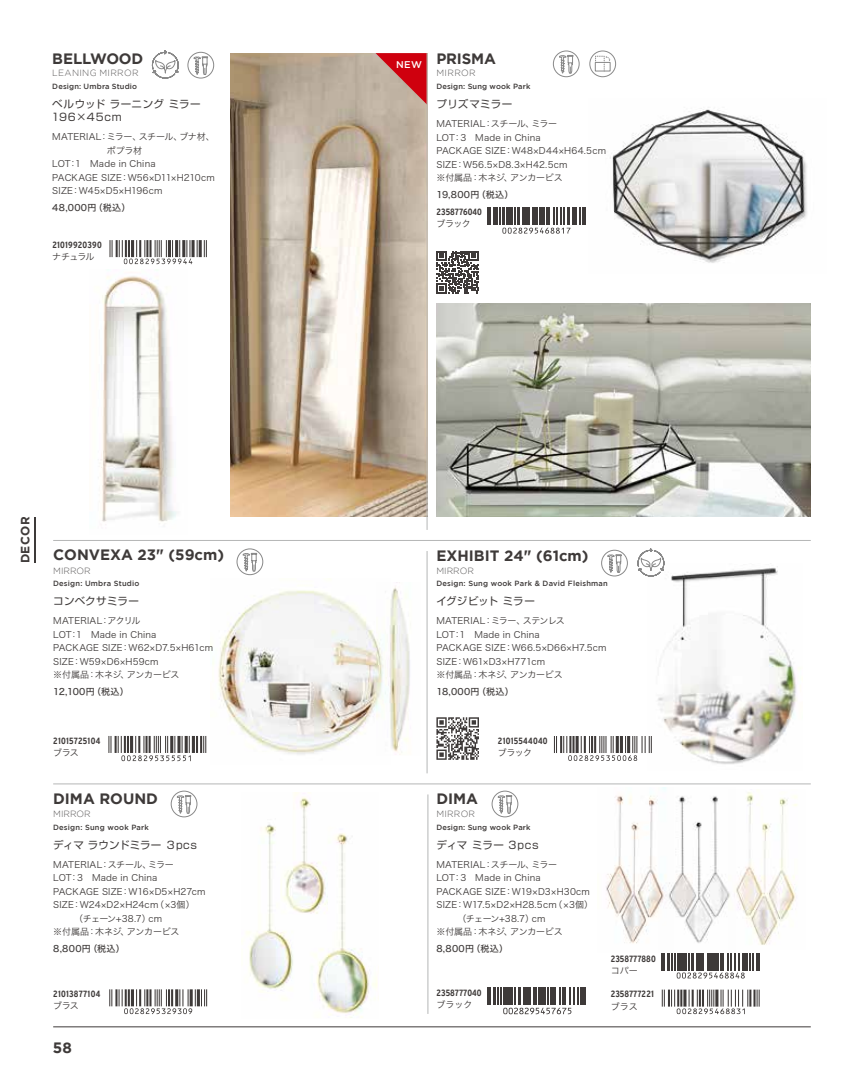
<style>
.page{position:relative;width:864px;height:1080px;background:#fff}
.page>*{position:absolute;margin:0;border:0;box-sizing:border-box;transform-origin:0 0}
.t1{font:700 15px "Gotham";color:#3e3a39}
.t2{font:700 12px "Gotham";letter-spacing:.04em;color:#3e3a39}
.t3{font:10.5px/12.6px "Shin Go Pro";letter-spacing:.055em;color:#3e3a39}
.t4{font:10.5px "Shin Go Pro";letter-spacing:.035em;color:#3e3a39}
.t5{font:10.5px "Shin Go Pro";letter-spacing:.015em;color:#3e3a39}
.t6{font:10.5px "Shin Go Pro";letter-spacing:-.01em;color:#3e3a39}
.t7{font:500 9.75px "Gotham";color:#fff}
.t8{font:9px/13.5px "Hiragino Sans W3";letter-spacing:.015em;color:#3e3a39}
.t9{font:700 condensed 9px "Interstate";letter-spacing:.01em;color:#3e3a39}
.t10{font:9px "Hiragino Sans W5";letter-spacing:.04em;color:#3e3a39}
.t11{font:300 9px "Gotham";letter-spacing:.025em;color:#595757}
.t12{font:9px "Hiragino Sans W3";letter-spacing:-.005em;color:#3e3a39}
.t13{font:700 condensed 9px "Interstate";letter-spacing:.03em;color:#3e3a39}
.t14{font:9px "Hira Kaku Pro N W3";color:#3e3a39}
.t15{font:500 7.5px "Gotham";letter-spacing:.025em;color:#3e3a39}
</style>
<div class="page">
<img style="left:231px;top:53px;width:195px;height:463px">
<img style="left:101px;top:276px;width:76px;height:246px">
<img style="left:610px;top:108px;width:197px;height:155px">
<img style="left:436px;top:304px;width:374px;height:212px">
<img style="left:210px;top:590px;width:166px;height:165px">
<img style="left:376px;top:587px;width:34px;height:168px">
<img style="left:651px;top:566px;width:149px;height:198px">
<img style="left:246px;top:793px;width:132px;height:225px">
<img style="left:673px;top:796px;width:55px;height:147px">
<img style="left:728px;top:792px;width:69px;height:153px">
<img style="left:606px;top:787px;width:67px;height:157px">
<div style="left:589px;top:51px;width:26px;height:26px;border:1px solid #898989;border-radius:50%"></div>
<svg style="left:595px;top:56px;width:15px;height:15px"></svg>
<div style="left:553px;top:51px;width:26px;height:26px;border:1px solid #898989;border-radius:50%"></div>
<svg style="left:557px;top:55px;width:16px;height:19px"></svg>
<svg style="left:375px;top:53px;width:51px;height:52px"></svg>
<div style="left:188px;top:52px;width:26px;height:26px;border:1px solid #898989;border-radius:50%"></div>
<svg style="left:192px;top:56px;width:16px;height:19px"></svg>
<svg style="left:152px;top:50px;width:27px;height:29px"></svg>
<svg style="left:109px;top:240px;width:98px;height:24px"></svg>
<svg style="left:487px;top:207px;width:98px;height:27px"></svg>
<svg style="left:436px;top:251px;width:43px;height:42px"></svg>
<div style="left:171px;top:791px;width:26px;height:26px;border:1px solid #898989;border-radius:50%"></div>
<svg style="left:175px;top:795px;width:16px;height:19px"></svg>
<div style="left:491px;top:791px;width:27px;height:26px;border:1px solid #898989;border-radius:50%"></div>
<svg style="left:496px;top:795px;width:16px;height:19px"></svg>
<svg style="left:108px;top:736px;width:98px;height:25px"></svg>
<svg style="left:553px;top:736px;width:98px;height:25px"></svg>
<div style="left:237px;top:549px;width:26px;height:26px;border:1px solid #898989;border-radius:50%"></div>
<svg style="left:241px;top:553px;width:16px;height:19px"></svg>
<div style="left:601px;top:550px;width:26px;height:26px;border:1px solid #898989;border-radius:50%"></div>
<svg style="left:605px;top:554px;width:16px;height:19px"></svg>
<svg style="left:637px;top:548px;width:28px;height:30px"></svg>
<svg style="left:436px;top:717px;width:43px;height:43px"></svg>
<svg style="left:109px;top:989px;width:98px;height:25px"></svg>
<svg style="left:661px;top:990px;width:98px;height:24px"></svg>
<svg style="left:661px;top:954px;width:98px;height:25px"></svg>
<hr style="left:580px;top:988px;width:3px;height:17px;background:#3e3a39">
<svg style="left:584px;top:988px;width:1px;height:17px"></svg>
<svg style="left:487px;top:988px;width:88px;height:26px"></svg>
<hr style="left:35px;top:517px;width:1px;height:45px;background:#3e3a39">
<hr style="left:427px;top:794px;width:1px;height:220px;background:#b5b6b6">
<hr style="left:53px;top:784px;width:757px;height:1px;background:#b5b6b6">
<hr style="left:53px;top:1026px;width:757px;height:1px;background:#3e3a39">
<hr style="left:426px;top:551px;width:1px;height:222px;background:#b5b6b6">
<hr style="left:426px;top:53px;width:1px;height:477px;background:#b5b6b6">
<hr style="left:53px;top:540px;width:757px;height:1px;background:#b5b6b6">
<h1 class="t1" style="left:52px;top:50px;width:92px">BELLWOOD</h1>
<p class="t11" style="left:52px;top:68px;width:88px">LEANING MIRROR</p>
<p class="t15" style="left:52px;top:82px;width:86px">Design: Umbra Studio</p>
<p class="t3" style="left:51px;top:97px;width:151px">ベルウッド ラーニング ミラー<br>196×45cm</p>
<p class="t12" style="left:52px;top:129px;width:164px">MATERIAL：ミラー、スチール、ブナ材、</p>
<p class="t8" style="left:52px;top:156px;width:164px">LOT：1　Made in China<br>PACKAGE SIZE：W56×D11×H210cm<br>SIZE：W45×D5×H196cm</p>
<p class="t10" style="left:52px;top:199px;width:80px">48,000円（税込）</p>
<p class="t9" style="left:52px;top:240px;width:51px">21019920390</p>
<p class="t8" style="left:52px;top:249px;width:44px">ナチュラル</p>
<h2 class="t2" style="left:18px;top:563px;width:48px;rotate:-90deg">DECOR</h2>
<h1 class="t1" style="left:53px;top:546px;width:172px">CONVEXA 23" (59cm)</h1>
<p class="t4" style="left:53px;top:593px;width:87px">コンベクサミラー</p>
<p class="t8" style="left:53px;top:614px;width:161px">MATERIAL：アクリル<br>LOT：1　Made in China<br>PACKAGE SIZE：W62×D7.5×H61cm<br>SIZE：W59×D6×H59cm<br>※付属品：木ネジ、アンカービス</p>
<p class="t10" style="left:53px;top:683px;width:77px">12,100円（税込）</p>
<p class="t11" style="left:53px;top:565px;width:39px">MIRROR</p>
<p class="t15" style="left:53px;top:579px;width:88px">Design: Umbra Studio</p>
<p class="t9" style="left:53px;top:735px;width:48px">21015725104</p>
<p class="t8" style="left:53px;top:745px;width:27px">ブラス</p>
<h1 class="t1" style="left:53px;top:790px;width:106px">DIMA ROUND</h1>
<p class="t11" style="left:53px;top:809px;width:39px">MIRROR</p>
<p class="t15" style="left:53px;top:823px;width:97px">Design: Sung wook Park</p>
<p class="t5" style="left:53px;top:836px;width:145px">ディマ ラウンドミラー ３pcs</p>
<p class="t8" style="left:53px;top:857px;width:154px">MATERIAL：スチール、ミラー<br>LOT：3　Made in China<br>PACKAGE SIZE：W16×D5×H27cm<br>SIZE：W24×D2×H24cm（×3個）　 　（チェーン+38.7）cm<br>※付属品：木ネジ、アンカービス</p>
<p class="t10" style="left:53px;top:940px;width:73px">8,800円（税込）</p>
<p class="t9" style="left:53px;top:989px;width:49px">21013877104</p>
<p class="t8" style="left:53px;top:998px;width:27px">ブラス</p>
<h1 class="t1" style="left:53px;top:1039px;width:20px">58</h1>
<p class="t7" style="left:396px;top:59px;width:27px">NEW</p>
<h1 class="t1" style="left:436px;top:50px;width:61px">PRISMA</h1>
<p class="t11" style="left:436px;top:68px;width:41px">MIRROR</p>
<p class="t15" style="left:436px;top:82px;width:95px">Design: Sung wook Park</p>
<p class="t4" style="left:436px;top:95px;width:77px">プリズマミラー</p>
<p class="t8" style="left:436px;top:116px;width:171px">MATERIAL：スチール、ミラー<br>LOT：3　Made in China<br>PACKAGE SIZE：W48×D44×H64.5cm<br>SIZE：W56.5×D8.3×H42.5cm<br>※付属品：木ネジ、アンカービス</p>
<p class="t10" style="left:436px;top:186px;width:78px">19,800円（税込）</p>
<p class="t9" style="left:436px;top:207px;width:47px">2358776040</p>
<p class="t8" style="left:436px;top:217px;width:36px">ブラック</p>
<h1 class="t1" style="left:436px;top:547px;width:153px">EXHIBIT 24" (61cm)</h1>
<p class="t11" style="left:436px;top:566px;width:39px">MIRROR</p>
<p class="t15" style="left:436px;top:579px;width:173px">Design: Sung wook Park &amp; David Fleishman</p>
<p class="t6" style="left:436px;top:593px;width:100px">イグジビット ミラー</p>
<p class="t8" style="left:436px;top:614px;width:172px">MATERIAL：ミラー、ステンレス<br>LOT：1　Made in China<br>PACKAGE SIZE：W66.5×D66×H7.5cm<br>SIZE：W61×D3×H771cm<br>※付属品：木ネジ、アンカービス</p>
<p class="t10" style="left:436px;top:683px;width:79px">18,000円（税込）</p>
<p class="t13" style="left:497px;top:735px;width:51px">21015544040</p>
<p class="t8" style="left:497px;top:745px;width:36px">ブラック</p>
<h1 class="t1" style="left:436px;top:790px;width:43px">DIMA</h1>
<p class="t11" style="left:436px;top:809px;width:40px">MIRROR</p>
<p class="t15" style="left:436px;top:823px;width:96px">Design: Sung wook Park</p>
<p class="t3" style="left:436px;top:837px;width:104px">ディマ ミラー 3pcs</p>
<p class="t8" style="left:436px;top:857px;width:158px">MATERIAL：スチール、ミラー<br>LOT：3　Made in China<br>PACKAGE SIZE：W19×D3×H30cm<br>SIZE：W17.5×D2×H28.5cm（×3個）　 　（チェーン+38.7）cm<br>※付属品：木ネジ、アンカービス</p>
<p class="t10" style="left:436px;top:940px;width:73px">8,800円（税込）</p>
<p class="t9" style="left:436px;top:987px;width:47px">2358777040</p>
<p class="t14" style="left:436px;top:996px;width:38px">ブラック</p>
<p class="t9" style="left:610px;top:953px;width:47px">2358777880</p>
<p class="t14" style="left:610px;top:962px;width:29px">コパー</p>
<p class="t9" style="left:610px;top:989px;width:45px">2358777221</p>
<p class="t14" style="left:610px;top:998px;width:29px">ブラス</p>
</div>
